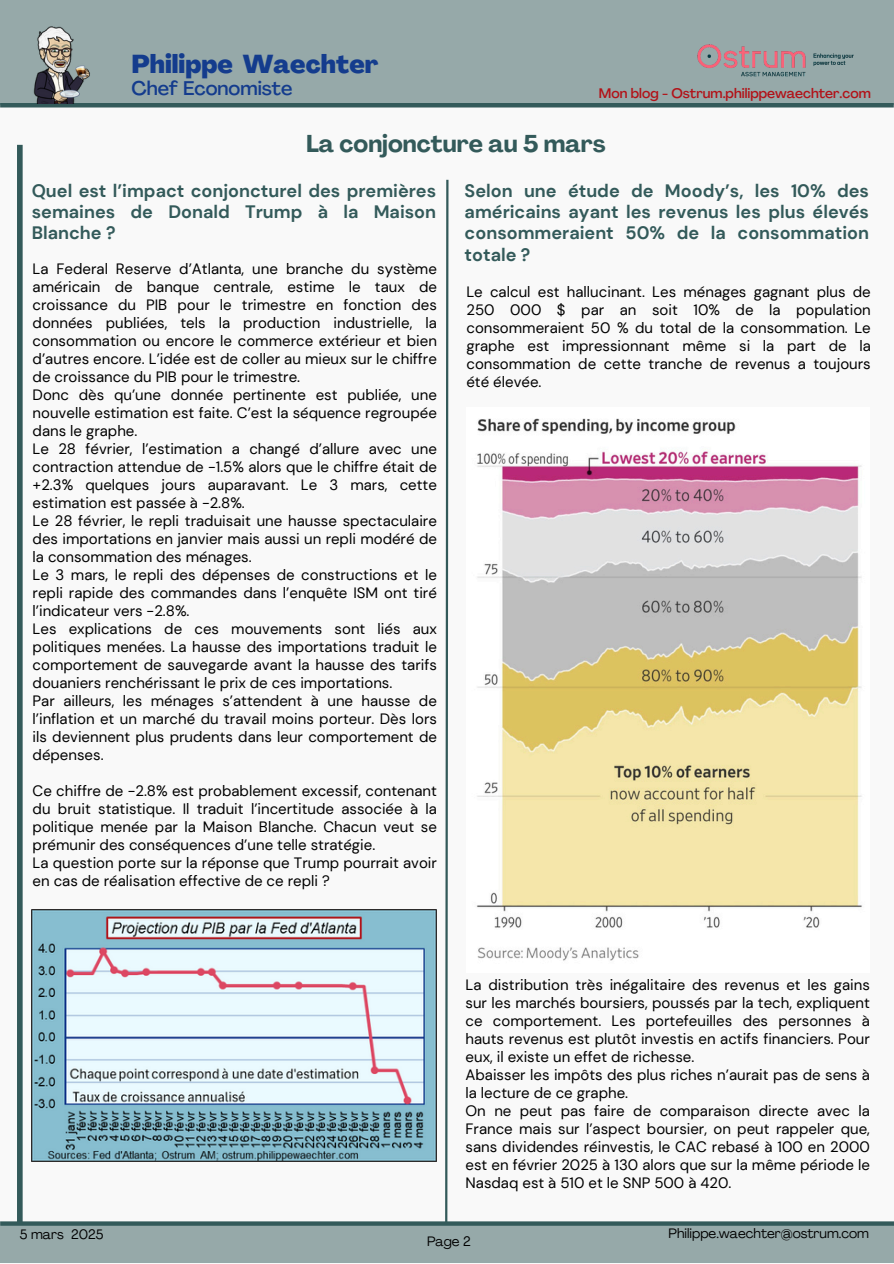
<style>
.page{position:relative;width:894px;height:1264px;background:#fff}
.page>*{position:absolute;margin:0;border:0;box-sizing:border-box;transform-origin:0 0}
.t1{font:800 25.5px "Agrandir";color:#143c8d}
.t2{font:700 24px "Agrandir";color:#335a5a}
.t3{font:500 19.5px "Agrandir";color:#143c8d}
.t4{font:700 18px/21.3px "DM Sans";color:#335a5a;text-align:justify}
.t5{font:15px/18px "DM Sans";color:#000;text-align:justify}
.t6{font:500 13.65px "Agrandir";color:#b21218}
.t7{font:13.5px "Agrandir";color:#000}
</style>
<div class="page">
<div style="left:0;top:0;width:893px;height:1263px;background:#f9f9f9"></div>
<hr style="left:0;top:103px;width:893px;height:4px;background:#335a5a">
<svg style="left:0;top:1221px;width:893px;height:4px;background:#456868"></svg>
<div style="left:0;top:0;width:893px;height:105px;background:#96a9a9"></div>
<img style="left:33px;top:26px;width:57px;height:77px">
<div style="left:17px;top:145px;width:6px;height:1078px;background:#335a5a"></div>
<img style="left:697px;top:44px;width:157px;height:33px">
<svg style="left:444px;top:179px;width:5px;height:1046px"></svg>
<div style="left:0;top:1225px;width:893px;height:37px;background:#96a9a9"></div>
<img style="left:32px;top:909px;width:404px;height:252px">
<img style="left:477px;top:418px;width:385px;height:543px">
<p class="t1" style="left:131px;top:54px;width:248px">Philippe Waechter</p>
<p class="t3" style="left:131px;top:81px;width:162px">Chef Economiste</p>
<h1 class="t2" style="left:306px;top:134px;width:301px">La conjoncture au 5 mars</h1>
<p class="t6" style="left:598px;top:88px;width:273px">Mon blog - Ostrum.philippewaechter.com</p>
<p class="t4" style="left:32px;top:180px;width:406px">Quel est l’impact conjoncturel des premières semaines de Donald Trump à la Maison Blanche ?</p>
<p class="t4" style="left:464px;top:180px;width:406px">Selon une étude de Moody’s, les 10% des américains ayant les revenus les plus élevés consommeraient 50% de la consommation totale ?</p>
<p class="t5" style="left:466px;top:283px;width:406px">Le calcul est hallucinant. Les ménages gagnant plus de 250 000 $ par an soit 10% de la population consommeraient 50 % du total de la consommation. Le graphe est impressionnant même si la part de la consommation de cette tranche de revenus a toujours été élevée.</p>
<p class="t5" style="left:33px;top:259px;width:406px">La Federal Reserve d’Atlanta, une branche du système américain de banque centrale, estime le taux de croissance du PIB pour le trimestre en fonction des données publiées, tels la production industrielle, la consommation ou encore le commerce extérieur et bien d’autres encore. L’idée est de coller au mieux sur le chiffre de croissance du PIB pour le trimestre.</p>
<h2 class="t5" style="left:33px;top:385px;width:406px">Donc dès qu’une donnée pertinente est publiée, une nouvelle estimation est faite. C’est la séquence regroupée dans le graphe.</h2>
<p class="t5" style="left:33px;top:439px;width:406px">Le 28 février, l’estimation a changé d’allure avec une contraction attendue de -1.5% alors que le chiffre était de +2.3% quelques jours auparavant. Le 3 mars, cette estimation est passée à -2.8%.</p>
<h2 class="t5" style="left:33px;top:511px;width:406px">Le 28 février, le repli traduisait une hausse spectaculaire des importations en janvier mais aussi un repli modéré de la consommation des ménages.</h2>
<p class="t5" style="left:33px;top:565px;width:406px">Le 3 mars, le repli des dépenses de constructions et le repli rapide des commandes dans l’enquête ISM ont tiré l’indicateur vers -2.8%.</p>
<p class="t5" style="left:33px;top:619px;width:406px">Les explications de ces mouvements sont liés aux politiques menées. La hausse des importations traduit le comportement de sauvegarde avant la hausse des tarifs douaniers renchérissant le prix de ces importations.</p>
<p class="t5" style="left:33px;top:691px;width:406px">Par ailleurs, les ménages s’attendent à une hausse de l’inflation et un marché du travail moins porteur. Dès lors ils deviennent plus prudents dans leur comportement de dépenses.</p>
<p class="t5" style="left:33px;top:781px;width:406px">Ce chiffre de -2.8% est probablement excessif, contenant du bruit statistique. Il traduit l’incertitude associée à la politique menée par la Maison Blanche. Chacun veut se prémunir des conséquences d’une telle stratégie.</p>
<p class="t5" style="left:33px;top:853px;width:406px">La question porte sur la réponse que Trump pourrait avoir en cas de réalisation effective de ce repli ?</p>
<p class="t5" style="left:465px;top:975px;width:406px">La distribution très inégalitaire des revenus et les gains sur les marchés boursiers, poussés par la tech, expliquent ce comportement. Les portefeuilles des personnes à hauts revenus est plutôt investis en actifs financiers. Pour eux, il existe un effet de richesse.</p>
<p class="t5" style="left:465px;top:1065px;width:406px">Abaisser les impôts des plus riches n’aurait pas de sens à la lecture de ce graphe.</p>
<p class="t5" style="left:465px;top:1101px;width:406px">On ne peut pas faire de comparaison directe avec la France mais sur l’aspect boursier, on peut rappeler que, sans dividendes réinvestis, le CAC rebasé à 100 en 2000 est en février 2025 à 130 alors que sur la même période le Nasdaq est à 510 et le SNP 500 à 420.</p>
<p class="t7" style="left:20px;top:1228px;width:85px">5 mars 2025</p>
<h1 class="t7" style="left:668px;top:1227px;width:202px">Philippe.waechter@ostrum.com</h1>
<h3 class="t7" style="left:427px;top:1235px;width:45px">Page 2</h3>
</div>
